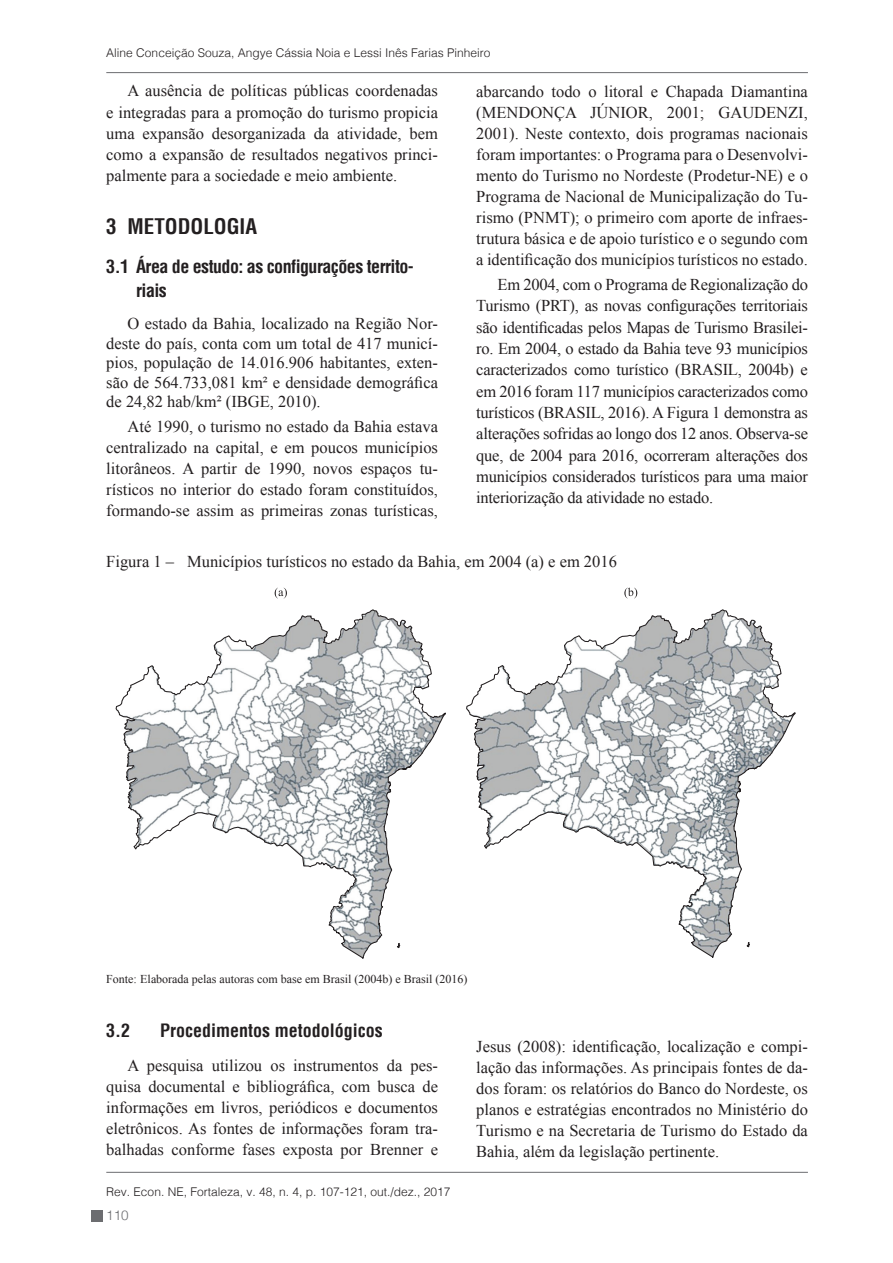
<style>
.page{position:relative;width:893px;height:1263px;background:#fff}
.page>*{position:absolute;margin:0;border:0;box-sizing:border-box;transform-origin:0 0}
.t1{font:700 condensed 21px "Helvetica";color:#231f20}
.t2{font:700 condensed 18px/24px "Helvetica";letter-spacing:-.03em;color:#231f20}
.t3{font:700 condensed 18px "Helvetica";color:#231f20}
.t4{font:16.5px/21px "Times New Roman";color:#231f20;text-align:justify}
.t5{font:300 13.5px "Helvetica";color:#6c6d70}
.t6{font:300 12px "Helvetica";color:#231f20}
.t7{font:12px "Times New Roman";color:#231f20}
</style>
<div class="page">
<hr style="left:106px;top:72px;width:702px;height:1px;background:#6c6d70">
<hr style="left:106px;top:1172px;width:702px;height:1px;background:#6c6d70">
<div style="left:91px;top:1210px;width:11px;height:12px;background:#6c6d70"></div>
<svg style="left:275px;top:588px;width:12px;height:10px"></svg>
<svg style="left:115px;top:609px;width:331px;height:350px"></svg>
<svg style="left:624px;top:588px;width:13px;height:10px"></svg>
<svg style="left:466px;top:609px;width:330px;height:349px"></svg>
<p class="t6" style="left:106px;top:42px;width:386px">Aline Conceição Souza, Angye Cássia Noia e Lessi Inês Farias Pinheiro</p>
<p class="t4" style="left:106px;top:80px;width:333px;text-indent:21px">A ausência de políticas públicas coordenadas e integradas para a promoção do turismo propicia uma expansão desorganizada da atividade, bem como a expansão de resultados negativos princi&shy;palmente para a sociedade e meio ambiente.</p>
<p class="t1" style="left:106px;top:213px;width:152px">3 METODOLOGIA</p>
<p class="t2" style="left:136px;top:254px;width:279px;text-indent:-30px">3.1 Área de estudo: as configurações territo&shy;riais</p>
<p class="t4" style="left:106px;top:314px;width:333px;line-height:19.5px;text-indent:21px">O estado da Bahia, localizado na Região Nor&shy;deste do país, conta com um total de 417 municí&shy;pios, população de 14.016.906 habitantes, exten&shy;são de 564.733,081 km² e densidade demográfica de 24,82 hab/km² (IBGE, 2010).</p>
<p class="t4" style="left:106px;top:416px;width:333px;text-indent:21px">Até 1990, o turismo no estado da Bahia estava centralizado na capital, e em poucos municípios litorâneos. A partir de 1990, novos espaços tu&shy;rísticos no interior do estado foram constituídos, formando-se assim as primeiras zonas turísticas,</p>
<p class="t4" style="left:476px;top:80px;width:333px">abarcando todo o litoral e Chapada Diamantina (MENDONÇA JÚNIOR, 2001; GAUDENZI, 2001). Neste contexto, dois programas nacionais foram importantes: o Programa para o Desenvolvi&shy;mento do Turismo no Nordeste (Prodetur-NE) e o Programa de Nacional de Municipalização do Tu&shy;rismo (PNMT); o primeiro com aporte de infraes&shy;trutura básica e de apoio turístico e o segundo com a identificação dos municípios turísticos no estado.</p>
<p class="t4" style="left:476px;top:274px;width:333px;text-indent:21px">Em 2004, com o Programa de Regionalização do Turismo (PRT), as novas configurações territoriais são identificadas pelos Mapas de Turismo Brasilei&shy;ro. Em 2004, o estado da Bahia teve 93 municípios caracterizados como turístico (BRASIL, 2004b) e em 2016 foram 117 municípios caracterizados como turísticos (BRASIL, 2016). A Figura 1 demonstra as alterações sofridas ao longo dos 12 anos. Observa-se que, de 2004 para 2016, ocorreram alterações dos municípios considerados turísticos para uma maior interiorização da atividade no estado.</p>
<p class="t4" style="left:106px;top:550px;width:512px">Figura 1 – Municípios turísticos no estado da Bahia, em 2004 (a) e em 2016</p>
<p class="t7" style="left:106px;top:971px;width:363px">Fonte: Elaborada pelas autoras com base em Brasil (2004b) e Brasil (2016)</p>
<p class="t2" style="left:106px;top:1018px;width:25px">3.2</p>
<p class="t3" style="left:160px;top:1019px;width:224px">Procedimentos metodológicos</p>
<p class="t4" style="left:106px;top:1054px;width:333px;text-indent:21px">A pesquisa utilizou os instrumentos da pes&shy;quisa documental e bibliográfica, com busca de informações em livros, periódicos e documentos eletrônicos. As fontes de informações foram tra&shy;balhadas conforme fases exposta por Brenner e</p>
<p class="t4" style="left:476px;top:1035px;width:333px">Jesus (2008): identificação, localização e compi&shy;lação das informações. As principais fontes de da&shy;dos foram: os relatórios do Banco do Nordeste, os planos e estratégias encontrados no Ministério do Turismo e na Secretaria de Turismo do Estado da Bahia, além da legislação pertinente.</p>
<p class="t6" style="left:106px;top:1182px;width:346px">Rev. Econ. NE, Fortaleza, v. 48, n. 4, p. 107-121, out./dez., 2017</p>
<p class="t5" style="left:106px;top:1203px;width:24px">110</p>
</div>
